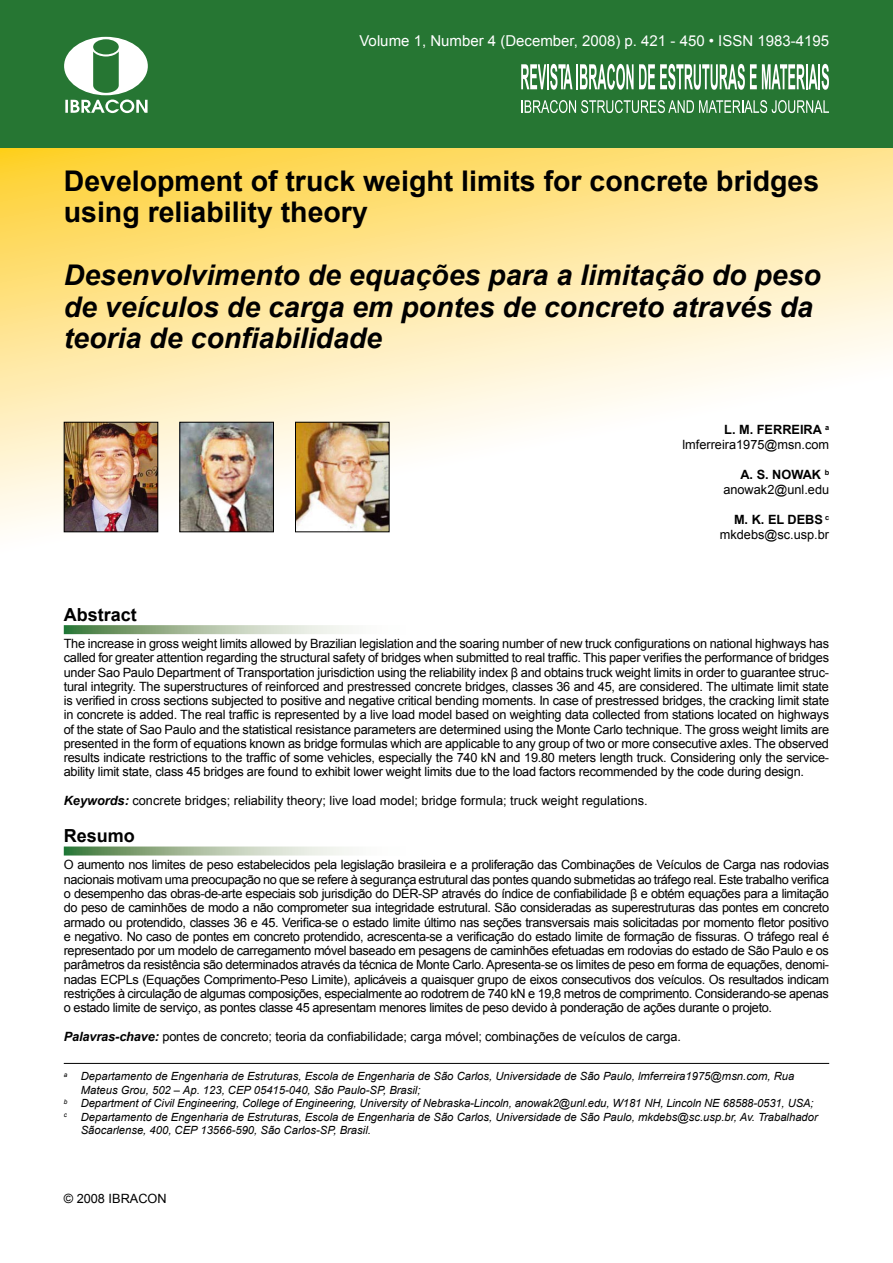
<style>
.page{position:relative;width:893px;height:1263px;background:#fff}
.page>*{position:absolute;margin:0;border:0;box-sizing:border-box;transform-origin:0 0}
.t1{font:italic 700 28.5px/31.5px "Arial";color:#000}
.t2{font:700 28.5px/31.5px "Arial";color:#000}
.t3{font:700 18px "Arial";color:#000}
.t4{font:15px "Arial";color:#fff}
.t5{font:12.75px/14.2px "Arial";letter-spacing:-.01em;color:#000;text-align:right}
.t6{font:italic 11.25px "Arial";color:#000}
.s1{font-weight:700}
.s2{font-weight:700;font-style:italic}
</style>
<div class="page">
<svg style="left:0;top:148px;width:893px;height:487px"></svg>
<div style="left:0;top:0;width:893px;height:148px;background:#267633"></div>
<svg style="left:64px;top:37px;width:84px;height:76px"></svg>
<img style="left:66px;top:424px;width:90px;height:106px">
<div style="left:64px;top:422px;width:94px;height:110px;border:1px solid #000"></div>
<img style="left:181px;top:424px;width:91px;height:106px">
<div style="left:179px;top:422px;width:95px;height:110px;border:1px solid #000"></div>
<img style="left:297px;top:424px;width:90px;height:106px">
<div style="left:295px;top:422px;width:94px;height:110px;border:1px solid #000"></div>
<hr style="left:64px;top:1063px;width:765px;height:1px;background:#000">
<svg style="left:64px;top:625px;width:372px;height:9px"></svg>
<svg style="left:64px;top:846px;width:288px;height:9px;background:#aec3a7"></svg>
<svg style="left:521px;top:64px;width:51px;height:26px"></svg>
<hr style="left:576px;top:64px;width:2px;height:25px;background:#fff">
<svg style="left:580px;top:64px;width:249px;height:26px"></svg>
<svg style="left:521px;top:100px;width:308px;height:13px"></svg>
<p class="t4" style="left:359px;top:31px;width:471px">Volume 1, Number 4 (December, 2008) p. 421 - 450 • ISSN 1983-4195</p>
<h1 class="t2" style="left:64px;top:166px;width:757px">Development of truck weight limits for concrete bridges using reliability theory</h1>
<h1 class="t1" style="left:64px;top:261px;width:759px">Desenvolvimento de equações para a limitação do peso de veículos de carga em pontes de concreto através da teoria de confiabilidade</h1>
<h2 class="t3" style="left:64px;top:603px;width:75px">Abstract</h2>
<p class="t5" style="left:682px;top:422px;width:148px;line-height:15px"><span class="s1">L. M. FERREIRA</span> <sup>a </sup>lmferreira1975@msn.com</p>
<p class="t5" style="left:723px;top:467px;width:107px;line-height:15px"><span class="s1">A. S. NOWAK</span> <sup>b </sup>anowak2@unl.edu</p>
<p class="t5" style="left:720px;top:512px;width:111px;line-height:15px"><span class="s1">M. K. EL DEBS</span> <sup>c </sup>mkdebs@sc.usp.br</p>
<p class="t5" style="left:64px;top:637px;width:767px;text-align:justify">The increase in gross weight limits allowed by Brazilian legislation and the soaring number of new truck configurations on national highways has called for greater attention regarding the structural safety of bridges when submitted to real traffic. This paper verifies the performance of bridges under Sao Paulo Department of Transportation jurisdiction using the reliability index β and obtains truck weight limits in order to guarantee struc&shy;tural integrity. The superstructures of reinforced and prestressed concrete bridges, classes 36 and 45, are considered. The ultimate limit state is verified in cross sections subjected to positive and negative critical bending moments. In case of prestressed bridges, the cracking limit state in concrete is added. The real traffic is represented by a live load model based on weighting data collected from stations located on highways of the state of Sao Paulo and the statistical resistance parameters are determined using the Monte Carlo technique. The gross weight limits are presented in the form of equations known as bridge formulas which are applicable to any group of two or more consecutive axles. The observed results indicate restrictions to the traffic of some vehicles, especially the 740 kN and 19.80 meters length truck. Considering only the service&shy;ability limit state, class 45 bridges are found to exhibit lower weight limits due to the load factors recommended by the code during design.</p>
<p class="t5" style="left:64px;top:793px;width:585px"><span class="s2">Keywords:</span> concrete bridges; reliability theory; live load model; bridge formula; truck weight regulations.</p>
<h2 class="t3" style="left:64px;top:824px;width:73px">Resumo</h2>
<p class="t5" style="left:64px;top:858px;width:767px;text-align:justify">O aumento nos limites de peso estabelecidos pela legislação brasileira e a proliferação das Combinações de Veículos de Carga nas rodovias nacionais motivam uma preocupação no que se refere à segurança estrutural das pontes quando submetidas ao tráfego real. Este trabalho verifica o desempenho das obras-de-arte especiais sob jurisdição do DER-SP através do índice de confiabilidade β e obtém equações para a limitação do peso de caminhões de modo a não comprometer sua integridade estrutural. São consideradas as superestruturas das pontes em concreto armado ou protendido, classes 36 e 45. Verifica-se o estado limite último nas seções transversais mais solicitadas por momento fletor positivo e negativo. No caso de pontes em concreto protendido, acrescenta-se a verificação do estado limite de formação de fissuras. O tráfego real é representado por um modelo de carregamento móvel baseado em pesagens de caminhões efetuadas em rodovias do estado de São Paulo e os parâmetros da resistência são determinados através da técnica de Monte Carlo. Apresenta-se os limites de peso em forma de equações, denomi&shy;nadas ECPLs (Equações Comprimento-Peso Limite), aplicáveis a quaisquer grupo de eixos consecutivos dos veículos. Os resultados indicam restrições à circulação de algumas composições, especialmente ao rodotrem de 740 kN e 19,8 metros de comprimento. Considerando-se apenas o estado limite de serviço, as pontes classe 45 apresentam menores limites de peso devido à ponderação de ações durante o projeto.</p>
<p class="t5" style="left:64px;top:1029px;width:619px"><span class="s2">Palavras-chave:</span> pontes de concreto; teoria da confiabilidade; carga móvel; combinações de veículos de carga.</p>
<p class="t6" style="left:64px;top:1069px;width:732px"><sup>a</sup> Departamento de Engenharia de Estruturas, Escola de Engenharia de São Carlos, Universidade de São Paulo, lmferreira1975@msn.com, Rua</p>
<p class="t6" style="left:81px;top:1083px;width:341px">Mateus Grou, 502 – Ap. 123, CEP 05415-040, São Paulo-SP, Brasil;</p>
<p class="t6" style="left:64px;top:1096px;width:751px"><sup>b</sup> Department of Civil Engineering, College of Engineering, University of Nebraska-Lincoln, anowak2@unl.edu, W181 NH, Lincoln NE 68588-0531, USA;</p>
<p class="t6" style="left:64px;top:1110px;width:756px"><sup>c</sup> Departamento de Engenharia de Estruturas, Escola de Engenharia de São Carlos, Universidade de São Paulo, mkdebs@sc.usp.br, Av. Trabalhador</p>
<p class="t6" style="left:81px;top:1123px;width:292px">Sãocarlense, 400, CEP 13566-590, São Carlos-SP, Brasil.</p>
<p class="t5" style="left:64px;top:1191px;width:104px">© 2008 IBRACON</p>
</div>
